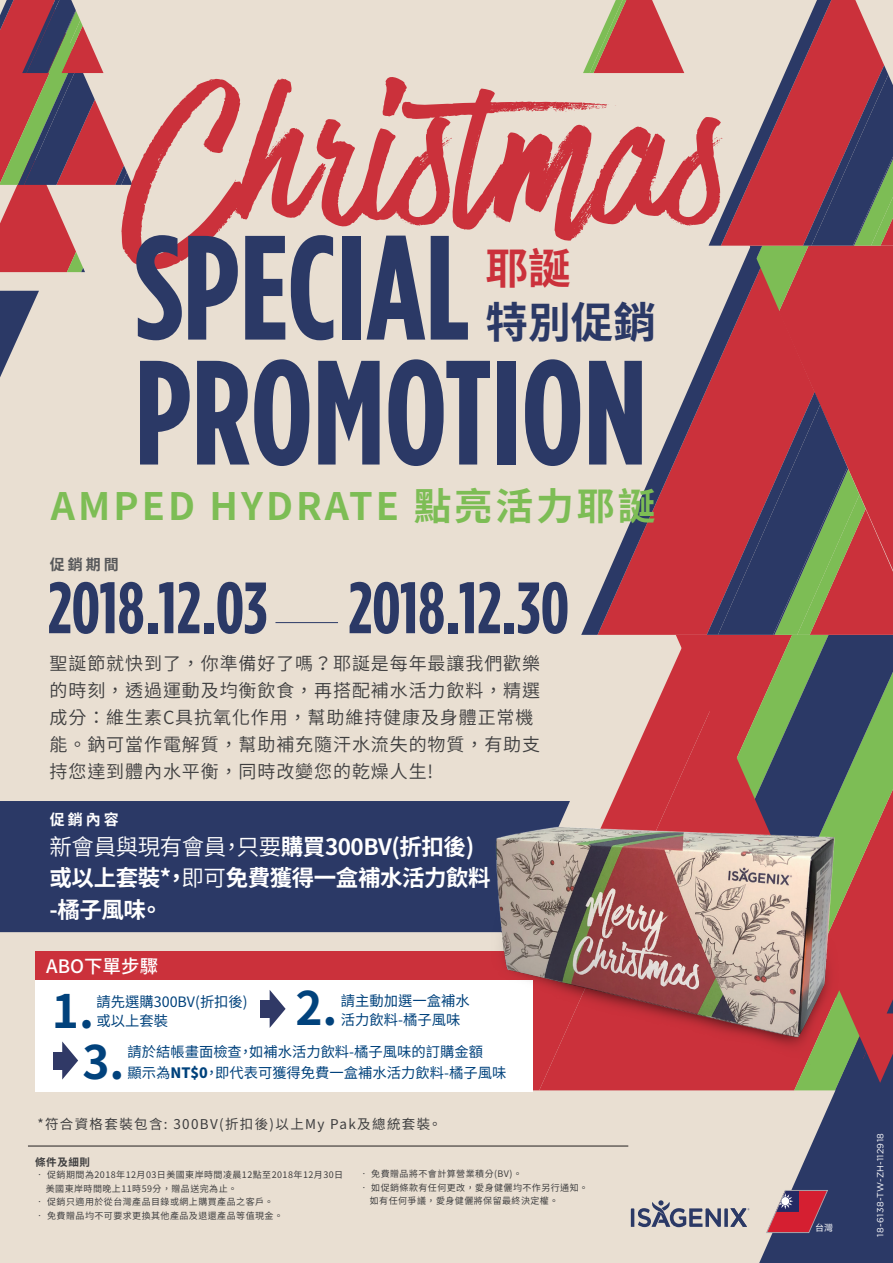
<style>
.page{position:relative;width:893px;height:1263px;background:#e9dfd2}
.page>*{position:absolute;margin:0;border:0;box-sizing:border-box;transform-origin:0 0}
.t1{font:700 148.2px "Gotham Condensed";color:#2b3966}
.t2{font:700 72.45px "Gotham Condensed";color:#2b3966}
.t3{font:700 46.05px "Noto Sans CJ Ktc";color:#01427c}
.t4{font:700 42.75px "Noto Sans CJ Ktc";color:#2b3966}
.t5{font:700 42.75px "Noto Sans CJ Ktc";color:#cb313b}
.t6{font:700 37.8px "Noto Sans CJ Ktc";letter-spacing:.08em;color:#7dbd55}
.t7{font:700 22.5px/31.5px "Noto Sans CJ Ktc";letter-spacing:-.02em;color:#fff}
.t8{font:500 18.6px "Noto Sans CJ Ktc";color:#fff}
.t9{font:600 18px/27px "Noto Sans CJ Ktc";letter-spacing:.05em;color:#3e3e3f}
.t10{font:700 15px "Noto Sans CJ Ktc";color:#57585a}
.t11{font:700 15px "Noto Sans CJ Ktc";color:#fff}
.t12{font:14.25px/19px "Noto Sans CJ Ktc";color:#01427c}
.t13{font:13.5px "Noto Sans CJ Ktc";letter-spacing:.1em;color:#3e3e3f}
.t14{font:700 10.5px "Noto Sans CJ Ktc";letter-spacing:.05em;color:#3e3e3f}
.t15{font:9px/13.5px "Noto Sans CJ Ktc";letter-spacing:.05em;color:#3e3e3f}
.t16{font:9px "Gotham";letter-spacing:.035em;color:#fff}
.t17{font:9px "Noto Sans CJ Ktc";color:#fff}
.s1{font-weight:600}
.s2{font-weight:900}
</style>
<div class="page">
<div style="left:0;top:801px;width:466px;height:131px;background:#2b3966"></div>
<svg style="left:532px;top:1065px;width:51px;height:25px"></svg>
<svg style="left:0;top:291px;width:39px;height:86px"></svg>
<svg style="left:0;top:0;width:121px;height:272px"></svg>
<svg style="left:583px;top:0;width:310px;height:1263px"></svg>
<svg style="left:121px;top:73px;width:601px;height:196px"></svg>
<div style="left:35px;top:968px;width:497px;height:123px;background:#fff"></div>
<hr style="left:275px;top:622px;width:63px;height:1px;background:#2b3966">
<div style="left:35px;top:951px;width:510px;height:28px;background:#cb313b"></div>
<div style="left:260px;top:1000px;width:16px;height:17px;background:#303966"></div>
<svg style="left:270px;top:990px;width:16px;height:38px"></svg>
<div style="left:53px;top:1052px;width:15px;height:17px;background:#303966"></div>
<svg style="left:62px;top:1041px;width:16px;height:38px"></svg>
<hr style="left:28px;top:1146px;width:600px;height:1px;background:#231f20">
<img style="left:466px;top:799px;width:394px;height:266px">
<h1 class="t1" style="left:135px;top:201px;width:337px">SPECIAL</h1>
<h3 class="t5" style="left:485px;top:244px;width:87px">耶誕</h3>
<h3 class="t4" style="left:485px;top:298px;width:172px">特別促銷</h3>
<h1 class="t1" style="left:135px;top:326px;width:514px">PROMOTION</h1>
<h3 class="t6" style="left:51px;top:485px;width:606px">AMPED HYDRATE 點亮活力耶誕</h3>
<h3 class="t10" style="left:50px;top:556px;width:70px">促銷期間</h3>
<h2 class="t2" style="left:48px;top:565px;width:523px">2018.12.03 2018.12.30</h2>
<h3 class="t9" style="left:50px;top:651px;width:492px">聖誕節就快到了，你準備好了嗎？耶誕是每年最讓我們歡樂的時刻，透過運動及均衡飲食，再搭配補水活力飲料，精選成分：維生素C具抗氧化作用，幫助維持健康及身體正常機能。鈉可當作電解質，幫助補充隨汗水流失的物質，有助支持您達到體內水平衡，同時改變您的乾燥人生!</h3>
<h3 class="t11" style="left:50px;top:811px;width:70px">促銷內容</h3>
<h3 class="t7" style="left:50px;top:831px;width:443px"><span class="s1">新會員與現有會員，只要</span>購買300BV(折扣後)或以上套裝*，<span class="s1">即可</span>免費獲得一盒補水活力飲料-橘子風味。</h3>
<h3 class="t8" style="left:46px;top:955px;width:113px">ABO下單步驟</h3>
<h3 class="t12" style="left:97px;top:993px;width:153px">請先選購300BV(折扣後)或以上套裝</h3>
<h3 class="t12" style="left:341px;top:991px;width:130px">請主動加選一盒補水活力飲料-橘子風味</h3>
<h3 class="t12" style="left:127px;top:1041px;width:380px;line-height:20.7px">請於結帳畫面檢查，如補水活力飲料-橘子風味的訂購金額<br>顯示為<span class="s2">NT$0</span>，即代表可獲得免費一盒補水活力飲料-橘子風味</h3>
<h3 class="t13" style="left:37px;top:1117px;width:406px">*符合資格套裝包含: 300BV(折扣後)以上My Pak及總統套裝。</h3>
<h3 class="t3" style="left:52px;top:985px;width:44px">1.</h3>
<h3 class="t3" style="left:295px;top:982px;width:44px">2.</h3>
<h3 class="t3" style="left:82px;top:1036px;width:44px">3.</h3>
<p class="t14" style="left:35px;top:1156px;width:56px">條件及細則</p>
<p class="t15" style="left:46px;top:1168px;width:299px;text-indent:-11px">• 促銷期間為2018年12月03日美國東岸時間凌晨12點至2018年12月30日美國東岸時間晚上11時59分，贈品送完為止。</p>
<p class="t15" style="left:35px;top:1195px;width:240px">• 促銷只適用於從台灣產品目錄或網上購買產品之客戶。</p>
<p class="t15" style="left:35px;top:1209px;width:249px">• 免費贈品均不可要求更換其他產品及退還產品等值現金。</p>
<p class="t15" style="left:359px;top:1167px;width:164px">• 免費贈品將不會計算營業積分(BV)。</p>
<p class="t15" style="left:370px;top:1181px;width:220px;text-indent:-11px">• 如促銷條款有任何更改，愛身健儷均不作另行通知。如有任何爭議，愛身健儷將保留最終決定權。</p>
<p class="t17" style="left:815px;top:1222px;width:20px">台灣</p>
<p class="t16" style="left:875px;top:1237px;width:105px;rotate:-90deg">18-6138-TW-ZH-112918</p>
</div>
